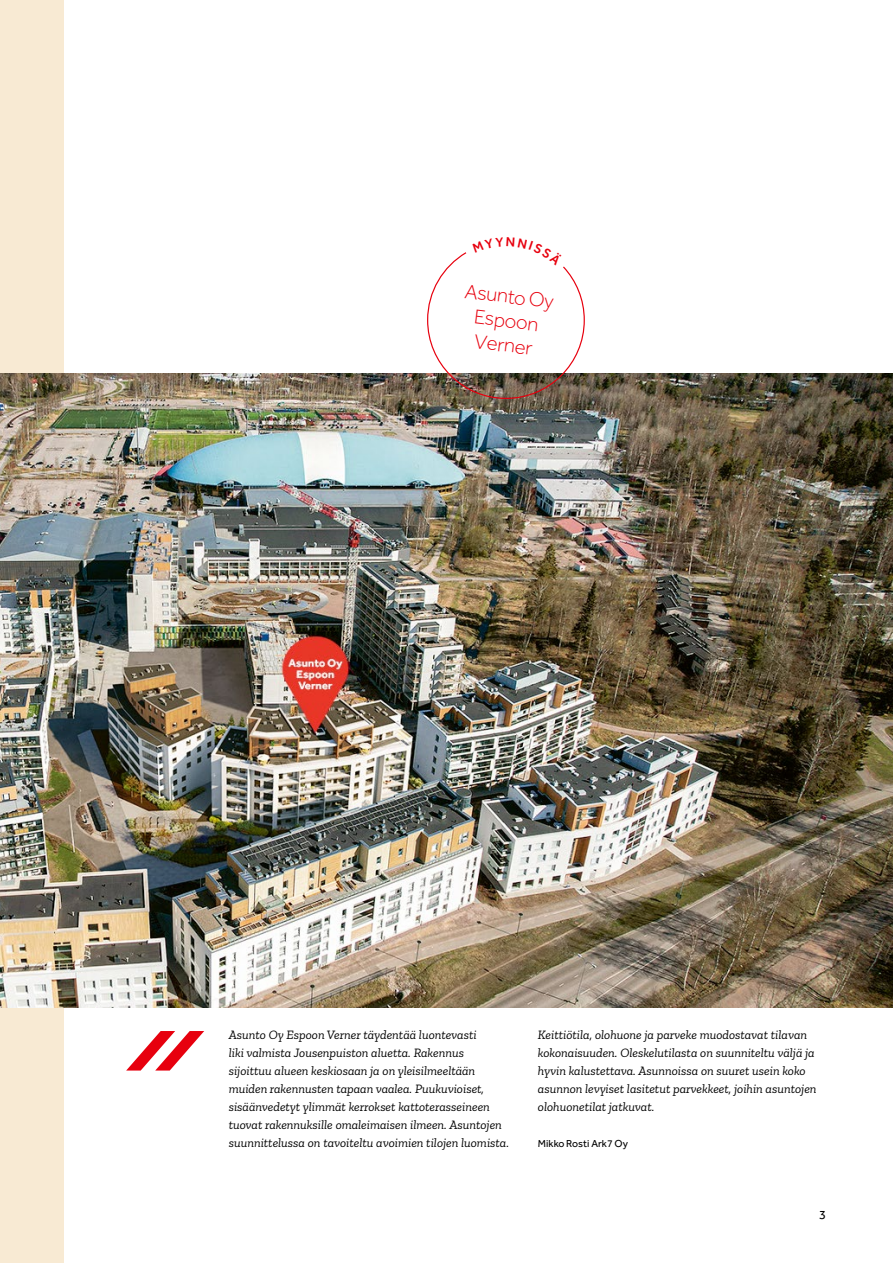
<style>
.page{position:relative;width:893px;height:1263px;background:#fff}
.page>*{position:absolute;margin:0;border:0;box-sizing:border-box;transform-origin:0 0}
.Väliotsikko{font:300 20.7px/24.3px "Effra";color:#e7000e;text-align:center}
.Lainausteksti{font:italic 12.75px/18px "Zilla Slab";color:#000}
.t1{font:12.75px "Effra";color:#000}
.Leipäteksti{font:10.5px "Effra";color:#000}
</style>
<div class="page">
<div style="left:0;top:0;width:64px;height:1263px;background:#f8ead3"></div>
<img style="left:0;top:373px;width:893px;height:635px">
<svg style="left:126px;top:1031px;width:78px;height:39px"></svg>
<svg style="left:426px;top:252px;width:159px;height:148px"></svg>
<p class="Väliotsikko" style="left:466px;top:279px;width:91px;rotate:7deg">Asunto Oy<br>Espoon<br>Verner</p>
<p class="Lainausteksti" style="left:229px;top:1026px;width:282px">Asunto Oy Espoon Verner täydentää luontevasti<br>liki valmista Jousenpuiston aluetta. Rakennus sijoittuu alueen keskiosaan ja on yleisilmeeltään muiden rakennusten tapaan vaalea. Puukuvioiset, sisäänvedetyt ylimmät kerrokset kattoterasseineen tuovat rakennuksille omaleimaisen ilmeen. Asuntojen suunnittelussa on tavoiteltu avoimien tilojen luomista.</p>
<p class="Lainausteksti" style="left:538px;top:1026px;width:280px">Keittiötila, olohuone ja parveke muodostavat tilavan kokonaisuuden. Oleskelutilasta on suunniteltu väljä ja hyvin kalustettava. Asunnoissa on suuret usein koko asunnon levyiset lasitetut parvekkeet, joihin asuntojen olohuonetilat jatkuvat.</p>
<p class="Leipäteksti" style="left:538px;top:1138px;width:92px">Mikko Rosti Ark7 Oy</p>
<p class="t1" style="left:819px;top:1207px;width:8px">3</p>
</div>
